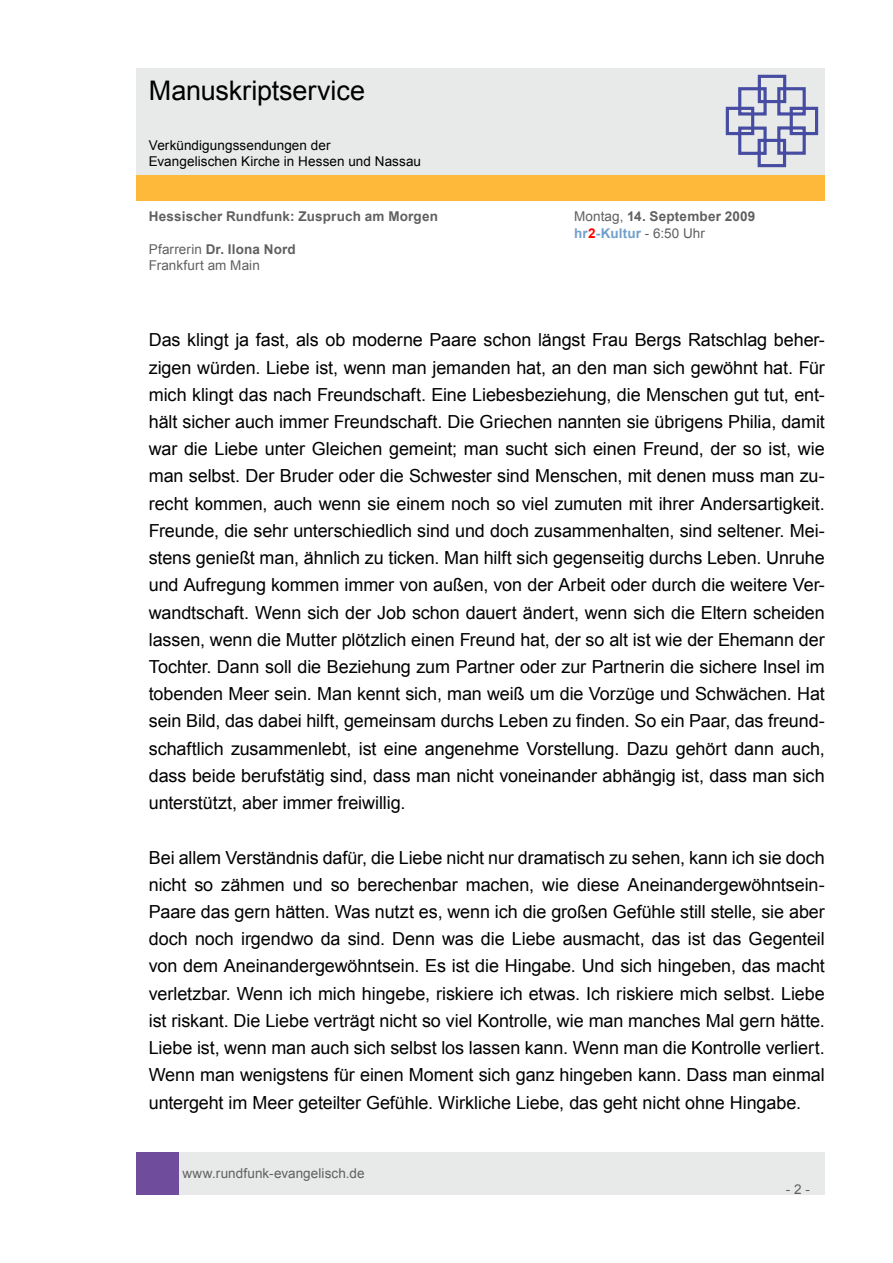
<style>
.page{position:relative;width:893px;height:1263px;background:#fff}
.page>*{position:absolute;margin:0;border:0;box-sizing:border-box;transform-origin:0 0}
.t1{font:27px "Arial";letter-spacing:-.005em;color:#000}
.t2{font:18px/27.2px "Arial";letter-spacing:-.005em;color:#000;text-align:justify}
.t3{font:700 13.5px/16.2px "Arial";letter-spacing:.015em;color:#606060}
.t4{font:13.5px/16.2px "Arial";letter-spacing:.005em;color:#606060}
.t5{font:13.5px/16.2px "Arial";letter-spacing:.005em;color:#000}
.s1{font-weight:400}
.s2{color:#71a0cc}
.s3{color:#f00}
.s4{font-weight:700}
</style>
<div class="page">
<div style="left:179px;top:1152px;width:646px;height:43px;background:#e8e9e9"></div>
<div style="left:136px;top:1152px;width:43px;height:43px;background:#704c9c"></div>
<div style="left:136px;top:175px;width:689px;height:26px;background:#ffb93a"></div>
<div style="left:136px;top:68px;width:689px;height:106px;background:#e8e9e9"></div>
<svg style="left:725px;top:74px;width:94px;height:94px"></svg>
<h1 class="t1" style="left:149px;top:73px;width:218px">Manuskriptservice</h1>
<p class="t5" style="left:149px;top:137px;width:274px">Verkündigungssendungen der<br>Evangelischen Kirche in Hessen und Nassau</p>
<p class="t3" style="left:149px;top:209px;width:291px">Hessischer Rundfunk: Zuspruch am Morgen</p>
<p class="t3" style="left:574px;top:209px;width:183px"><span class="s1">Montag,</span> 14. September 2009 <span class="s2">hr</span><span class="s3">2</span><span class="s2">-Kultur</span> <span class="s1">- 6:50 Uhr</span></p>
<p class="t4" style="left:149px;top:241px;width:148px">Pfarrerin <span class="s4">Dr. Ilona Nord<br></span>Frankfurt am Main</p>
<p class="t2" style="left:149px;top:327px;width:678px">Das klingt ja fast, als ob moderne Paare schon längst Frau Bergs Ratschlag beher&shy;zigen würden. Liebe ist, wenn man jemanden hat, an den man sich gewöhnt hat. Für mich klingt das nach Freundschaft. Eine Liebesbeziehung, die Menschen gut tut, ent&shy;hält sicher auch immer Freundschaft. Die Griechen nannten sie übrigens Philia, damit war die Liebe unter Gleichen gemeint; man sucht sich einen Freund, der so ist, wie man selbst. Der Bruder oder die Schwester sind Menschen, mit denen muss man zu&shy;recht kommen, auch wenn sie einem noch so viel zumuten mit ihrer Andersartigkeit.<br>Freunde, die sehr unterschiedlich sind und doch zusammenhalten, sind seltener. Mei&shy;stens genießt man, ähnlich zu ticken. Man hilft sich gegenseitig durchs Leben. Unruhe und Aufregung kommen immer von außen, von der Arbeit oder durch die weitere Ver&shy;wandtschaft. Wenn sich der Job schon dauert ändert, wenn sich die Eltern scheiden lassen, wenn die Mutter plötzlich einen Freund hat, der so alt ist wie der Ehemann der Tochter. Dann soll die Beziehung zum Partner oder zur Partnerin die sichere Insel im tobenden Meer sein. Man kennt sich, man weiß um die Vorzüge und Schwächen. Hat sein Bild, das dabei hilft, gemeinsam durchs Leben zu finden. So ein Paar, das freund&shy;schaftlich zusammenlebt, ist eine angenehme Vorstellung. Dazu gehört dann auch, dass beide berufstätig sind, dass man nicht voneinander abhängig ist, dass man sich unterstützt, aber immer freiwillig.</p>
<p class="t2" style="left:149px;top:844px;width:677px">Bei allem Verständnis dafür, die Liebe nicht nur dramatisch zu sehen, kann ich sie doch nicht so zähmen und so berechenbar machen, wie diese Aneinandergewöhntsein-Paare das gern hätten. Was nutzt es, wenn ich die großen Gefühle still stelle, sie aber doch noch irgendwo da sind. Denn was die Liebe ausmacht, das ist das Gegenteil von dem Aneinandergewöhntsein. Es ist die Hingabe. Und sich hingeben, das macht verletzbar. Wenn ich mich hingebe, riskiere ich etwas. Ich riskiere mich selbst. Liebe ist riskant. Die Liebe verträgt nicht so viel Kontrolle, wie man manches Mal gern hätte.<br>Liebe ist, wenn man auch sich selbst los lassen kann. Wenn man die Kontrolle verliert.<br>Wenn man wenigstens für einen Moment sich ganz hingeben kann. Dass man einmal untergeht im Meer geteilter Gefühle. Wirkliche Liebe, das geht nicht ohne Hingabe.</p>
<p class="t4" style="left:182px;top:1165px;width:184px">www.rundfunk-evangelisch.de</p>
<p class="t4" style="left:786px;top:1181px;width:26px">- 2 -</p>
</div>
